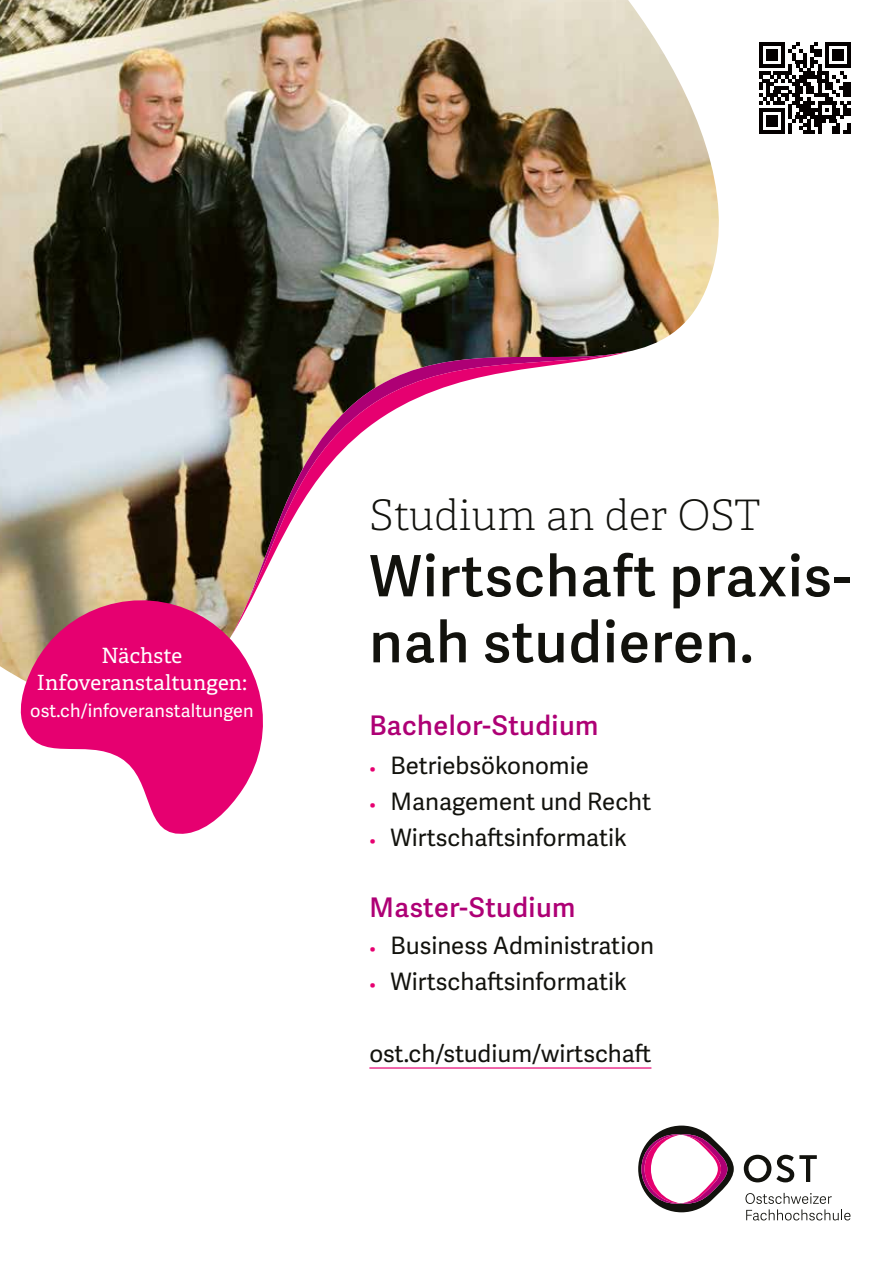
<style>
.page{position:relative;width:893px;height:1263px;background:#fff}
.page>*{position:absolute;margin:0;border:0;box-sizing:border-box;transform-origin:0 0}
.t1{font:57px/66px "Adelle Sans Sb";letter-spacing:.02em;color:#12120d}
.t2{font:42px "Adelle PE Th";color:#12120d}
.t3{font:27px "Adelle Sans Sb";letter-spacing:.02em;color:#ae0075}
.t4{font:24px "Adelle Sans";color:#12120d}
.t5{font:21px/27px "Adelle PE";letter-spacing:.01em;color:#fff;text-align:center}
.t6{font:18px "Adelle Sans";letter-spacing:.01em;color:#fff}
.s1{font-size:16.5px;color:#e60070}
</style>
<div class="page">
<img style="left:0;top:0;width:719px;height:677px">
<img style="left:247px;top:338px;width:370px;height:13px">
<svg style="left:231px;top:351px;width:399px;height:285px"></svg>
<hr style="left:369px;top:1067px;width:282px;height:1px;background:#e60070">
<svg style="left:744px;top:1155px;width:73px;height:27px"></svg>
<svg style="left:745px;top:1193px;width:105px;height:27px"></svg>
<svg style="left:638px;top:1125px;width:96px;height:87px"></svg>
<svg style="left:17px;top:583px;width:263px;height:251px;fill:#e60070"></svg>
<svg style="left:759px;top:42px;width:92px;height:92px"></svg>
<hr style="left:759px;top:130px;width:26px;height:4px;background:#040000">
<div style="left:766px;top:115px;width:11px;height:11px;background:#040000"></div>
<p class="t5" style="left:37px;top:641px;width:211px">Nächste<br>Infoveranstaltungen:</p>
<p class="t6" style="left:30px;top:698px;width:225px">ost.ch/infoveranstaltungen</p>
<h2 class="t2" style="left:369px;top:487px;width:393px">Studium an der OST</h2>
<h1 class="t1" style="left:369px;top:541px;width:483px">Wirtschaft praxis&shy;nah studieren.</h1>
<p class="t3" style="left:369px;top:706px;width:231px">Bachelor-Studium</p>
<p class="t4" style="left:369px;top:748px;width:221px"><span class="s1">•</span> Betriebsökonomie</p>
<p class="t4" style="left:369px;top:784px;width:283px"><span class="s1">•</span> Management und Recht</p>
<p class="t4" style="left:369px;top:820px;width:259px"><span class="s1">•</span> Wirtschaftsinformatik</p>
<p class="t3" style="left:369px;top:887px;width:208px">Master-Studium</p>
<p class="t4" style="left:369px;top:928px;width:286px"><span class="s1">•</span> Business Administration</p>
<p class="t4" style="left:369px;top:964px;width:259px"><span class="s1">•</span> Wirtschaftsinformatik</p>
<p class="t4" style="left:369px;top:1036px;width:284px">ost.ch/studium/wirtschaft</p>
</div>
